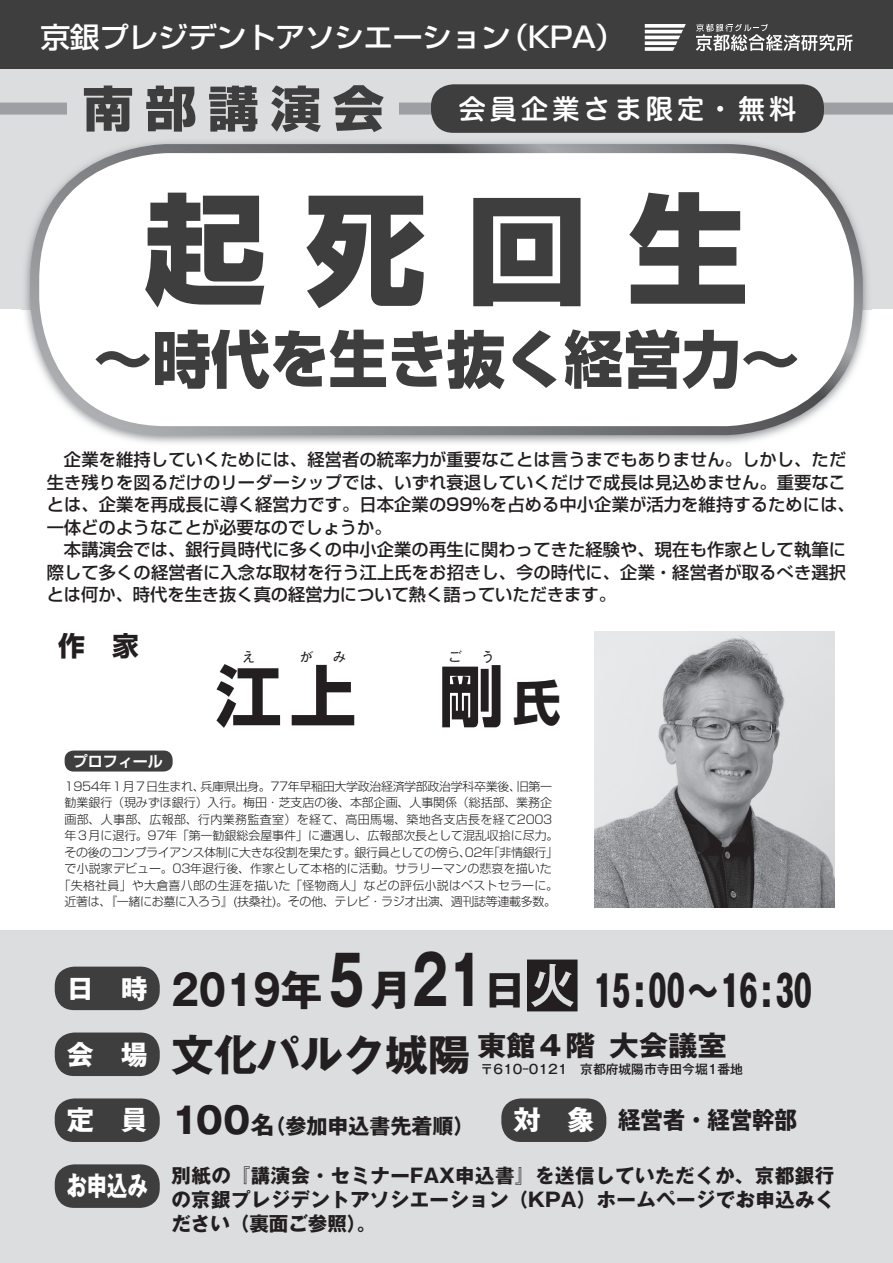
<style>
.page{position:relative;width:893px;height:1263px;background:#fff}
.page>*{position:absolute;margin:0;border:0;box-sizing:border-box;transform-origin:0 0}
.t1{font:800 120.75px "Shin Go Pr 5";color:#3e3e3f}
.t2{font:700 67.5px "Gothic MB101 Pr 5";color:#231f20;scale:.7 1}
.t3{font:700 66px "Shin Go Pro";color:#231f20}
.t4{font:800 62.1px "Shin Go Pr 5";color:#3e3e3f;scale:.95 1}
.t5{font:800 48.45px "Shin Go Pro";letter-spacing:.23em;color:#3e3e3f;scale:1.05 1}
.t6{font:700 48px "Shin Go Pro";color:#231f20}
.t7{font:700 42.75px "Gothic MB101 Pr 5";color:#231f20;scale:.85 1}
.t8{font:700 42.75px "Gothic MB101 Pr 5";color:#231f20}
.t9{font:700 42px "Gothic MB101 Pr 5";color:#231f20;scale:.86 1}
.t10{font:700 42px "Gothic MB101 Pr 5";color:#231f20}
.t11{font:700 36px "Gothic MB101 Pr 5";color:#231f20}
.t12{font:500 28.5px "Shin Go Pr 5";letter-spacing:-.02em;color:#fff;scale:1.05 1}
.t13{font:700 27.75px "Gothic MB101 Pr 5";color:#231f20;scale:1.06 1}
.t14{font:700 27px "Gothic MB101 Pr 5";color:#fff}
.t15{font:27px "Hira Maru Std N W6";letter-spacing:.155em;color:#fff}
.t16{font:700 27px "Gothic MB101 Pr 5";color:#fff;scale:.75 1}
.t17{font:700 27px "Shin Go Pro";color:#231f20}
.t18{font:700 24px "Gothic MB101 Pr 5";letter-spacing:-.01em;color:#231f20;scale:.94 1}
.t19{font:700 21px "Gothic MB101 Pr 5";color:#231f20}
.t20{font:700 19.5px/24px "Gothic MB101 Pr 5";letter-spacing:.02em;color:#231f20;text-align:justify}
.t21{font:500 17.25px/22.5px "Shin Go Pro";letter-spacing:.01em;color:#231f20}
.t22{font:700 15px "Shin Go Pro De";color:#fff}
.t23{font:700 13.5px "Shin Go Pro";color:#231f20}
.t24{font:500 12.75px "Gothic MB101 Pr 5";color:#231f20}
.t25{font:300 12px/16.5px "Shin Go Pro";letter-spacing:-.005em;color:#231f20}
.t26{font:300 12px "Shin Go Pro";letter-spacing:-.03em;color:#231f20}
.t27{font:300 12px "Shin Go Pro";letter-spacing:.02em;color:#231f20}
.s1{font-size:42px}
.s2{font-weight:500;font-size:54px}
.s3{font-size:24px}
</style>
<div class="page">
<div style="left:0;top:69px;width:893px;height:240px;background:#dcdddf"></div>
<div style="left:0;top:931px;width:893px;height:332px;background:#dcdddf"></div>
<div style="left:55px;top:967px;width:105px;height:43px;background:#3e3e3f;border-radius:20px"></div>
<div style="left:55px;top:1032px;width:105px;height:44px;background:#3e3e3f;border-radius:20px"></div>
<div style="left:55px;top:1098px;width:105px;height:44px;background:#3e3e3f;border-radius:20px"></div>
<div style="left:501px;top:1098px;width:105px;height:44px;background:#3e3e3f;border-radius:20px"></div>
<div style="left:55px;top:1164px;width:105px;height:44px;background:#3e3e3f;border-radius:20px"></div>
<img style="left:22px;top:142px;width:849px;height:302px">
<div style="left:35px;top:149px;width:823px;height:282px;background:#fff;border-radius:132px"></div>
<div style="left:30px;top:144px;width:833px;height:291px;border:9px solid #fff;border-radius:132px"></div>
<div style="left:0;top:103px;width:893px;height:12px;background:#9d9fa2"></div>
<div style="left:0;top:0;width:893px;height:69px;background:#3e3e3f"></div>
<img style="left:595px;top:631px;width:240px;height:277px">
<div style="left:65px;top:750px;width:108px;height:21px;background:#3e3e3f;border-radius:9px"></div>
<svg style="left:645px;top:24px;width:41px;height:27px"></svg>
<svg style="left:696px;top:24px;width:157px;height:27px"></svg>
<div style="left:67px;top:79px;width:332px;height:60px;background:#dcdddf"></div>
<div style="left:431px;top:84px;width:393px;height:49px;background:#3e3e3f;border-radius:22px"></div>
<h3 class="t12" style="left:40px;top:14px;width:450px">京銀プレジデントアソシエーション</h3>
<h3 class="t12" style="left:499px;top:14px;width:122px">（KPA(</h3>
<h3 class="t5" style="left:82px;top:70px;width:289px">南部講演会</h3>
<h3 class="t15" style="left:459px;top:88px;width:339px">会員企業さま限定・無料</h3>
<h1 class="t1" style="left:145px;top:154px;width:605px">起死回生</h1>
<h3 class="t4" style="left:93px;top:310px;width:745px">～時代を生き抜く経営力~</h3>
<p class="t21" style="left:47px;top:446px;width:810px;text-indent:17px">企業を維持していくためには、経営者の統率力が重要なことは言うまでもありません。しかし、ただ生き残りを図るだけのリーダーシップでは、いずれ衰退していくだけで成長は見込めません。重要なことは、企業を再成長に導く経営力です。日本企業の99％を占める中小企業が活力を維持するためには、一体どのようなことが必要なのでしょうか。</p>
<p class="t21" style="left:47px;top:536px;width:801px;text-align:justify;text-indent:17px">本講演会では、銀行員時代に多くの中小企業の再生に関わってきた経験や、現在も作家として執筆に際して多くの経営者に入念な取材を行う江上氏をお招きし、今の時代に、企業・経営者が取るべき選択とは何か、時代を生き抜く真の経営力について熱く語っていただきます。</p>
<h3 class="t17" style="left:58px;top:625px;width:82px">作　家</h3>
<p class="t22" style="left:73px;top:749px;width:91px">プロフィール</p>
<p class="t23" style="left:242px;top:646px;width:15px">え</p>
<p class="t23" style="left:300px;top:646px;width:15px">が</p>
<p class="t23" style="left:333px;top:646px;width:15px">み</p>
<h3 class="t3" style="left:216px;top:644px;width:142px">江上</h3>
<p class="t23" style="left:448px;top:646px;width:15px">ご</p>
<p class="t23" style="left:481px;top:646px;width:15px">う</p>
<h3 class="t3" style="left:438px;top:644px;width:67px">剛</h3>
<h3 class="t6" style="left:513px;top:665px;width:49px">氏</h3>
<p class="t26" style="left:201px;top:776px;width:322px">兵庫県出身。77年早稲田大学政治経済学部政治学科卒業後、</p>
<p class="t25" style="left:65px;top:776px;width:495px">1954年１月７日生まれ、<br>勧業銀行（現みずほ銀行）入行。梅田・芝支店の後、本部企画、人事関係（総括部、業務企画部、人事部、広報部、行内業務監査室）を経て、高田馬場、築地各支店長を経て2003年３月に退行。97年「第一勧銀総会屋事件」に遭遇し、広報部次長として混乱収拾に尽力。その後のコンプライアンス体制に大きな役割を果たす。銀行員としての傍ら 02 「年非情銀行「</p>
<p class="t25" style="left:459px;top:842px;width:13px">、</p>
<p class="t25" style="left:65px;top:859px;width:489px">で小説家デビュー。03年退行後、作家として本格的に活動。サラリーマンの悲哀を描いた</p>
<p class="t27" style="left:59px;top:875px;width:501px">「失格社員」や大倉喜八郎の生涯を描いた「怪物商人」などの評伝小説はベストセラーに。</p>
<p class="t26" style="left:65px;top:892px;width:493px">近著は、『一緒にお墓に入ろう』(扶桑社)。その他、テレビ・ラジオ出演、週刊誌等連載多数。</p>
<p class="t25" style="left:517px;top:776px;width:37px">旧第一</p>
<h3 class="t14" style="left:67px;top:966px;width:82px">日　時</h3>
<h3 class="t14" style="left:67px;top:1032px;width:82px">会　場</h3>
<h3 class="t14" style="left:67px;top:1098px;width:82px">定　員</h3>
<h3 class="t16" style="left:67px;top:1164px;width:109px">お申込み</h3>
<h3 class="t9" style="left:171px;top:955px;width:177px">2019年</h3>
<h2 class="t2" style="left:323px;top:924px;width:69px">５</h2>
<h3 class="t10" style="left:370px;top:955px;width:43px">月</h3>
<h2 class="t2" style="left:412px;top:924px;width:104px">21</h2>
<h3 class="t7" style="left:484px;top:955px;width:388px"><span class="s1">日</span><span class="s2">㊋</span> ₁₅：₀₀~₁₆：₃₀</h3>
<h3 class="t13" style="left:609px;top:1022px;width:112px">大会議室</h3>
<h3 class="t13" style="left:536px;top:1022px;width:57px">４階</h3>
<h3 class="t8" style="left:171px;top:1019px;width:366px">文化パルク城陽<sup>東館</sup></h3>
<p class="t24" style="left:481px;top:1059px;width:264px">〒610︲0121　京都府城陽市寺田今堀1番地</p>
<h3 class="t11" style="left:171px;top:1091px;width:81px">100</h3>
<p class="t19" style="left:251px;top:1109px;width:225px">（<span class="s3">名</span>参加申込書先着順）</p>
<h3 class="t14" style="left:513px;top:1098px;width:82px">対　象</h3>
<h3 class="t18" style="left:618px;top:1100px;width:192px">経営者・経営幹部</h3>
<p class="t20" style="left:171px;top:1162px;width:665px">別紙の『講演会・セミナーFAX申込書』を送信していただくか、京都銀行の京銀プレジデントアソシエーション（KPA）ホームページでお申込みください（裏面ご参照。(</p>
</div>
